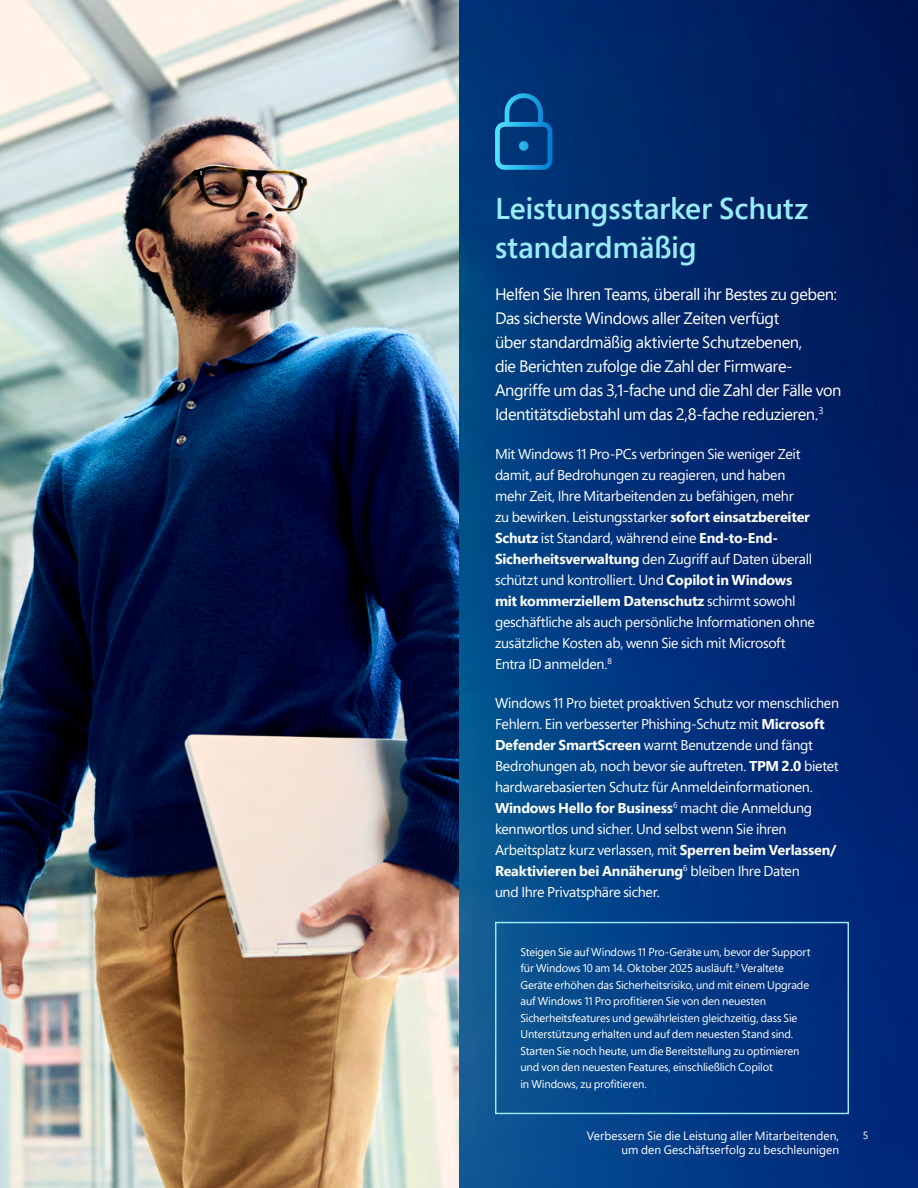
<style>
.page{position:relative;width:918px;height:1188px;background:#fff}
.page>*{position:absolute;margin:0;border:0;box-sizing:border-box;transform-origin:0 0}
.H2{font:600 30px/39px "Segoe Pro";letter-spacing:-.005em;color:#98ecfe}
.H2-2{font:16.5px/24px "Segoe Pro";letter-spacing:-.025em;color:#fff}
.Body_copy{font:14.25px/21px "Segoe Pro";letter-spacing:-.02em;color:#fff}
.t1{font:12px "Segoe Pro";letter-spacing:.005em;color:#fff}
.Body_copy-2{font:11.25px/16.5px "Segoe Pro";letter-spacing:-.01em;color:#fff}
.t2{font:10.5px "Segoe Pro";color:#fff}
.s1{font-weight:700}
</style>
<div class="page">
<img style="left:459px;top:0;width:459px;height:1188px">
<img style="left:0;top:0;width:459px;height:1188px">
<svg style="left:495px;top:93px;width:57px;height:77px;background:#0b5796"></svg>
<svg style="left:494px;top:921px;width:356px;height:194px;background:#064289"></svg>
<p class="H2" style="left:495px;top:188px;width:315px">Leistungsstarker Schutz standardmäßig</p>
<p class="H2-2" style="left:495px;top:281px;width:348px">Helfen Sie Ihren Teams, überall ihr Bestes zu geben:<br>Das sicherste Windows aller Zeiten verfügt<br>über standardmäßig aktivierte Schutzebenen,<br>die Berichten zufolge die Zahl der Firmware-Angriffe um das 3,1-fache und die Zahl der Fälle von Identitätsdiebstahl um das 2,8-fache reduzieren.<sup>3</sup></p>
<p class="Body_copy" style="left:495px;top:443px;width:321px">Mit Windows 11 Pro-PCs verbringen Sie weniger Zeit damit, auf Bedrohungen zu reagieren, und haben mehr Zeit, Ihre Mitarbeitenden zu befähigen, mehr<br>zu bewirken. Leistungsstarker <span class="s1">sofort einsatzbereiter Schutz</span> ist Standard, während eine <span class="s1">End-to-End-Sicherheitsverwaltung</span> den Zugriff auf Daten überall schützt und kontrolliert. Und <span class="s1">Copilot in Windows mit kommerziellem Datenschutz</span> schirmt sowohl geschäftliche als auch persönliche Informationen ohne zusätzliche Kosten ab, wenn Sie sich mit Microsoft Entra ID anmelden.<sup>8</sup></p>
<p class="Body_copy" style="left:495px;top:692px;width:346px">Windows 11 Pro bietet proaktiven Schutz vor menschlichen Fehlern. Ein verbesserter Phishing-Schutz mit <span class="s1">Microsoft Defender SmartScreen</span> warnt Benutzende und fängt Bedrohungen ab, noch bevor sie auftreten. <span class="s1">TPM 2.0</span> bietet hardwarebasierten Schutz für Anmeldeinformationen.<br><span class="s1">Windows Hello for Business</span><sup>6</sup> macht die Anmeldung kennwortlos und sicher. Und selbst wenn Sie ihren Arbeitsplatz kurz verlassen, mit <span class="s1">Sperren beim Verlassen/ Reaktivieren bei Annäherung</span><sup>6</sup> bleiben Ihre Daten<br>und Ihre Privatsphäre sicher.</p>
<p class="Body_copy-2" style="left:520px;top:943px;width:292px">Steigen Sie auf Windows 11 Pro-Geräte um, bevor der Support für Windows 10 am 14. Oktober 2025 ausläuft.<sup>9</sup> Veraltete Geräte erhöhen das Sicherheitsrisiko, und mit einem Upgrade auf Windows 11 Pro profitieren Sie von den neuesten Sicherheitsfeatures und gewährleisten gleichzeitig, dass Sie Unterstützung erhalten und auf dem neuesten Stand sind.<br>Starten Sie noch heute, um die Bereitstellung zu optimieren und von den neuesten Features, einschließlich Copilot<br>in Windows, zu profitieren.</p>
<p class="t1" style="left:587px;top:1128px;width:254px">Verbessern Sie die Leistung aller Mitarbeitenden,</p>
<p class="t2" style="left:863px;top:1128px;width:7px">5</p>
<p class="t1" style="left:622px;top:1141px;width:219px">um den Geschäftserfolg zu beschleunigen</p>
</div>
